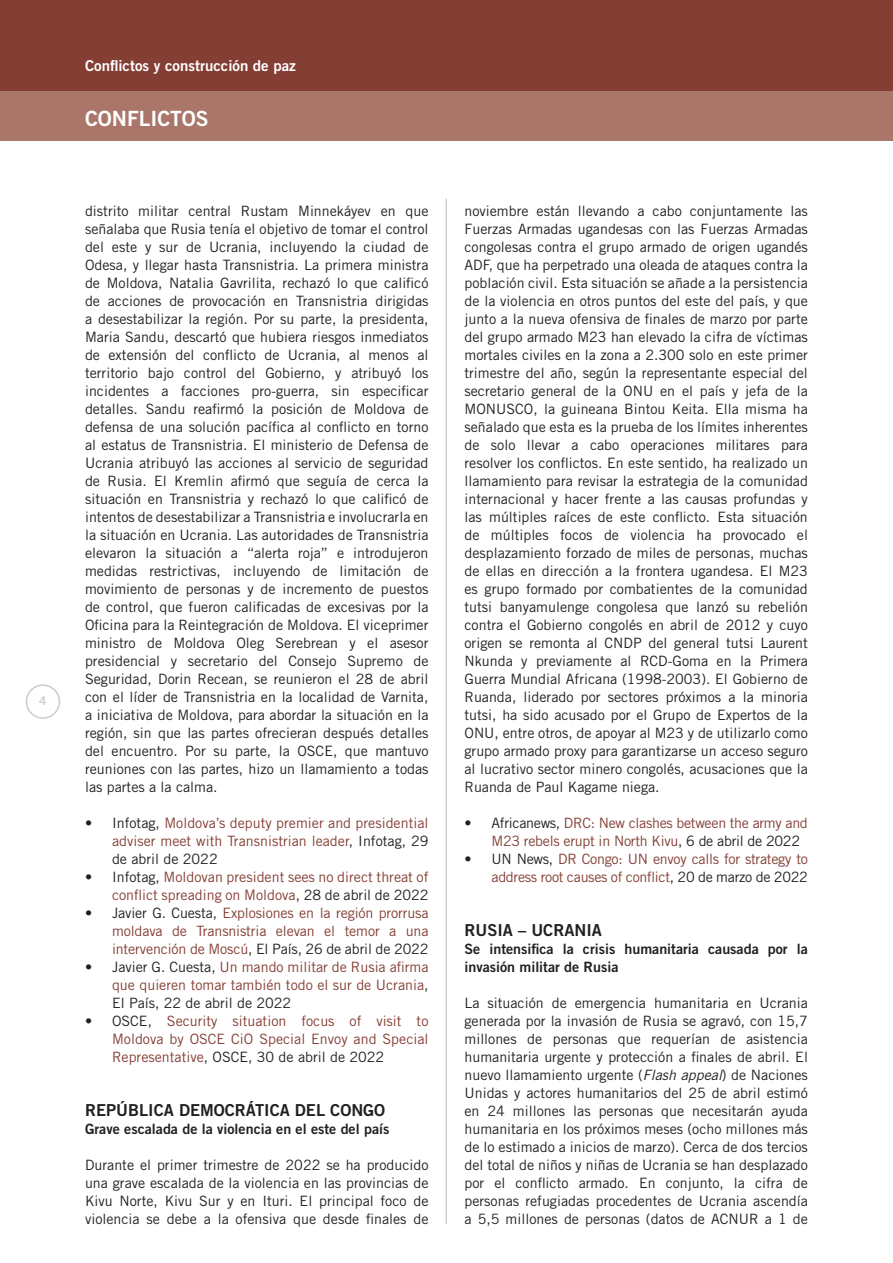
<style>
.page{position:relative;width:893px;height:1263px;background:#fff}
.page>*{position:absolute;margin:0;border:0;box-sizing:border-box;transform-origin:0 0}
.t1{font:21px "Trade Gothic LT Std Bd 2";color:#fff}
.t2{font:16.5px "Trade Gothic LT Std Bd 2";color:#231f20}
.t3{font:15px "Trade Gothic LT Std Bd 2";color:#fff}
.t4{font:14.25px/18px "Trade Gothic LT Std";color:#231f20;text-align:justify}
.t5{font:14.25px/18px "Trade Gothic LT Std";color:#843e34;text-align:justify}
.t6{font:14.25px/18px "Trade Gothic LT Std";letter-spacing:-.02em;color:#843e34}
.t7{font:14.25px/18px "Trade Gothic LT Std Bd 2";color:#231f20}
.t8{font:12px "Trade Gothic LT Std Bd 2";color:#ccc}
.s1{color:#231f20}
.s2{font-style:italic}
</style>
<div class="page">
<div style="left:0;top:0;width:893px;height:91px;background:#843e34"></div>
<div style="left:0;top:91px;width:893px;height:49px;background:#aa7669"></div>
<div style="left:26px;top:684px;width:34px;height:35px;border:2px solid #ccc;border-radius:50%"></div>
<hr style="left:446px;top:199px;width:1px;height:1025px;background:#ccc">
<p class="t8" style="left:39px;top:693px;width:9px">4</p>
<p class="t3" style="left:85px;top:57px;width:212px">Conflictos y construcción de paz</p>
<p class="t1" style="left:85px;top:105px;width:125px">CONFLICTOS</p>
<p class="t4" style="left:85px;top:202px;width:345px">distrito militar central Rustam Minnekáyev en que señalaba que Rusia tenía el objetivo de tomar el control del este y sur de Ucrania, incluyendo la ciudad de Odesa, y llegar hasta Transnistria. La primera ministra de Moldova, Natalia Gavrilita, rechazó lo que calificó de acciones de provocación en Transnistria dirigidas a desestabilizar la región. Por su parte, la presidenta, Maria Sandu, descartó que hubiera riesgos inmediatos de extensión del conflicto de Ucrania, al menos al territorio bajo control del Gobierno, y atribuyó los incidentes a facciones pro-guerra, sin especificar detalles. Sandu reafirmó la posición de Moldova de defensa de una solución pacífica al conflicto en torno al estatus de Transnistria. El ministerio de Defensa de Ucrania atribuyó las acciones al servicio de seguridad de Rusia. El Kremlin afirmó que seguía de cerca la situación en Transnistria y rechazó lo que calificó de intentos de desestabilizar a Transnistria e involucrarla en la situación en Ucrania. Las autoridades de Transnistria elevaron la situación a “alerta roja” e introdujeron medidas restrictivas, incluyendo de limitación de movimiento de personas y de incremento de puestos de control, que fueron calificadas de excesivas por la Oficina para la Reintegración de Moldova. El viceprimer ministro de Moldova Oleg Serebrean y el asesor presidencial y secretario del Consejo Supremo de Seguridad, Dorin Recean, se reunieron el 28 de abril con el líder de Transnistria en la localidad de Varnita, a iniciativa de Moldova, para abordar la situación en la región, sin que las partes ofrecieran después detalles del encuentro. Por su parte, la OSCE, que mantuvo reuniones con las partes, hizo un llamamiento a todas las partes a la calma.</p>
<p class="t5" style="left:112px;top:814px;width:318px;text-indent:-27px"><span class="s1">• Infotag,</span> Moldova’s deputy premier and presidential adviser meet with Transnistrian leader<span class="s1">, Infotag, 29 de abril de 2022</span></p>
<p class="t5" style="left:85px;top:868px;width:345px;text-align:right"><span class="s1">• Infotag,</span> Moldovan president sees no direct threat of conflict spreading on Moldova<span class="s1">, 28 de abril de 2022</span></p>
<p class="t5" style="left:112px;top:904px;width:318px;text-indent:-27px"><span class="s1">• Javier G. Cuesta,</span> Explosiones en la región prorrusa moldava de Transnistria elevan el temor a una intervención de Moscú<span class="s1">, El País, 26 de abril de 2022</span></p>
<p class="t5" style="left:112px;top:958px;width:318px;text-indent:-27px"><span class="s1">• Javier G. Cuesta,</span> Un mando militar de Rusia afirma que quieren tomar también todo el sur de Ucrania<span class="s1">, El País, 22 de abril de 2022</span></p>
<p class="t5" style="left:112px;top:1012px;width:318px;text-indent:-27px"><span class="s1">• OSCE,</span> Security situation focus of visit to Moldova by OSCE CiO Special Envoy and Special Representative<span class="s1">, OSCE, 30 de abril de 2022</span></p>
<p class="t2" style="left:85px;top:1100px;width:302px">REPÚBLICA DEMOCRÁTICA DEL CONGO</p>
<p class="t7" style="left:85px;top:1120px;width:306px">Grave escalada de la violencia en el este del país</p>
<p class="t4" style="left:85px;top:1156px;width:345px">Durante el primer trimestre de 2022 se ha producido una grave escalada de la violencia en las provincias de Kivu Norte, Kivu Sur y en Ituri. El principal foco de violencia se debe a la ofensiva que desde finales de</p>
<p class="t4" style="left:464px;top:202px;width:345px">noviembre están llevando a cabo conjuntamente las Fuerzas Armadas ugandesas con las Fuerzas Armadas congolesas contra el grupo armado de origen ugandés ADF, que ha perpetrado una oleada de ataques contra la población civil. Esta situación se añade a la persistencia de la violencia en otros puntos del este del país, y que junto a la nueva ofensiva de finales de marzo por parte del grupo armado M23 han elevado la cifra de víctimas mortales civiles en la zona a 2.300 solo en este primer trimestre del año, según la representante especial del secretario general de la ONU en el país y jefa de la MONUSCO, la guineana Bintou Keita. Ella misma ha señalado que esta es la prueba de los límites inherentes de solo llevar a cabo operaciones militares para resolver los conflictos. En este sentido, ha realizado un llamamiento para revisar la estrategia de la comunidad internacional y hacer frente a las causas profundas y las múltiples raíces de este conflicto. Esta situación de múltiples focos de violencia ha provocado el desplazamiento forzado de miles de personas, muchas de ellas en dirección a la frontera ugandesa. El M23 es grupo formado por combatientes de la comunidad tutsi banyamulenge congolesa que lanzó su rebelión contra el Gobierno congolés en abril de 2012 y cuyo origen se remonta al CNDP del general tutsi Laurent Nkunda y previamente al RCD-Goma en la Primera Guerra Mundial Africana (1998-2003). El Gobierno de Ruanda, liderado por sectores próximos a la minoria tutsi, ha sido acusado por el Grupo de Expertos de la ONU, entre otros, de apoyar al M23 y de utilizarlo como grupo armado proxy para garantizarse un acceso seguro al lucrativo sector minero congolés, acusaciones que la Ruanda de Paul Kagame niega.</p>
<p class="t6" style="left:491px;top:814px;width:318px;text-indent:-27px"><span class="s1">• Africanews,</span> DRC: New clashes between the army and<br>M23 rebels erupt in North Kivu<span class="s1">, 6 de abril de 2022</span></p>
<p class="t6" style="left:464px;top:850px;width:345px;text-align:right"><span class="s1">• UN News,</span> DR Congo: UN envoy calls for strategy to address root causes of conflict<span class="s1">, 20 de marzo de 2022</span></p>
<p class="t2" style="left:464px;top:920px;width:139px">RUSIA – UCRANIA</p>
<p class="t7" style="left:464px;top:940px;width:345px">Se intensifica la crisis humanitaria causada por la invasión militar de Rusia</p>
<p class="t4" style="left:464px;top:994px;width:345px">La situación de emergencia humanitaria en Ucrania generada por la invasión de Rusia se agravó, con 15,7 millones de personas que requerían de asistencia humanitaria urgente y protección a finales de abril. El nuevo llamamiento urgente (<span class="s2">Flash appeal</span>) de Naciones Unidas y actores humanitarios del 25 de abril estimó en 24 millones las personas que necesitarán ayuda humanitaria en los próximos meses (ocho millones más de lo estimado a inicios de marzo). Cerca de dos tercios del total de niños y niñas de Ucrania se han desplazado por el conflicto armado. En conjunto, la cifra de personas refugiadas procedentes de Ucrania ascendía a 5,5 millones de personas (datos de ACNUR a 1 de</p>
</div>
